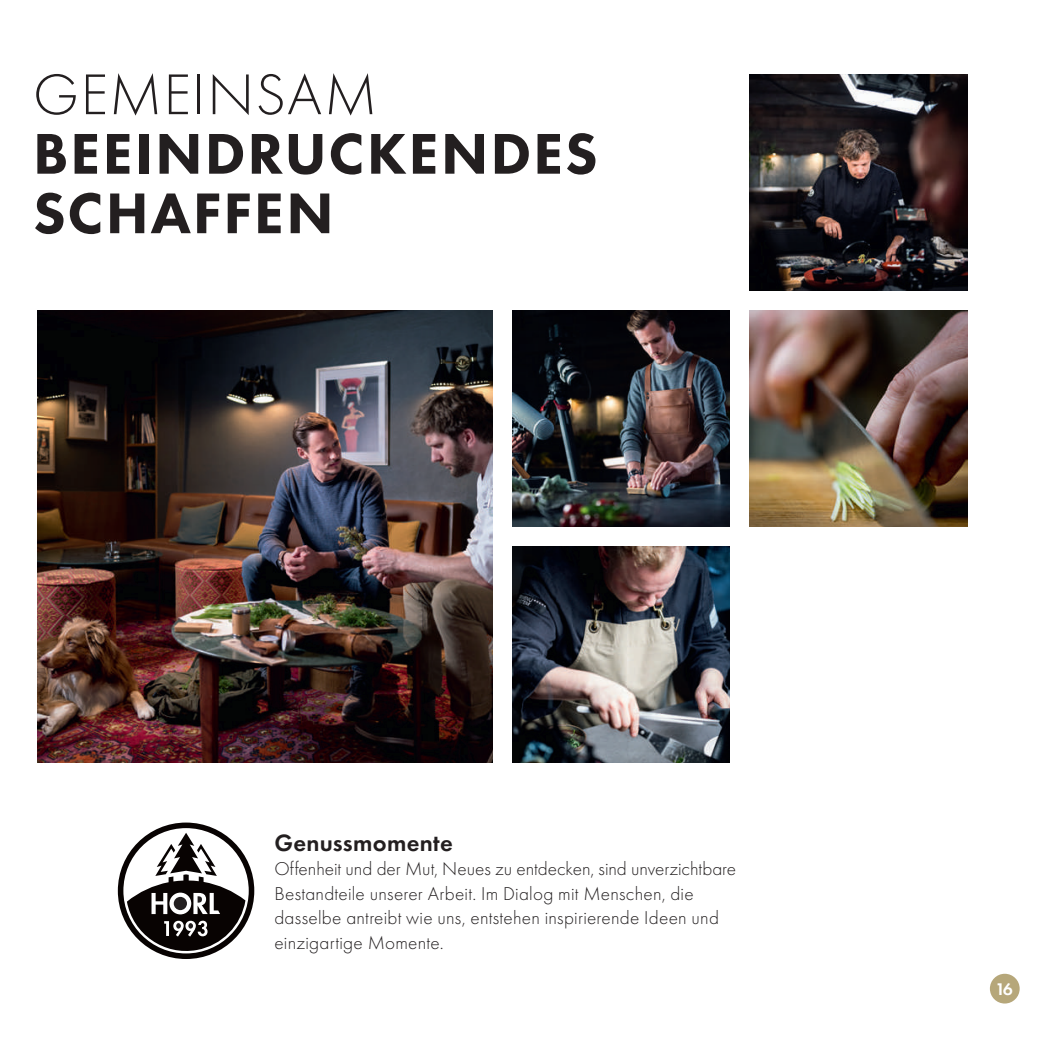
<style>
.page{position:relative;width:1042px;height:1042px;background:#fff}
.page>*{position:absolute;margin:0;border:0;box-sizing:border-box;transform-origin:0 0}
.t1{font:800 59.5px/59.5px "Futura PT";letter-spacing:.03em;color:#231f20}
.t2{font:300 59.5px "Futura PT";letter-spacing:.02em;color:#231f20}
.t3{font:600 24.5px "Futura PT";letter-spacing:.01em;color:#231f20}
.t4{font:300 19.25px/24.5px "Futura PT";letter-spacing:.01em;color:#231f20}
.t5{font:600 17.5px "Futura PT";color:#fff}
</style>
<div class="page">
<img style="left:750px;top:74px;width:217px;height:217px">
<img style="left:37px;top:310px;width:455px;height:452px">
<img style="left:512px;top:310px;width:218px;height:216px">
<img style="left:512px;top:546px;width:218px;height:216px">
<img style="left:750px;top:310px;width:217px;height:216px">
<svg style="left:118px;top:822px;width:136px;height:137px"></svg>
<div style="left:990px;top:974px;width:29px;height:29px;background:#b6a77a;border-radius:50%"></div>
<h1 class="t2" style="left:33px;top:61px;width:346px">GEMEINSAM</h1>
<h1 class="t1" style="left:33px;top:123px;width:566px">BEEINDRUCKENDES<br>SCHAFFEN</h1>
<p class="t3" style="left:274px;top:827px;width:180px">Genussmomente</p>
<p class="t4" style="left:274px;top:857px;width:463px">Offenheit und der Mut, Neues zu entdecken, sind unverzichtbare Bestandteile unserer Arbeit. Im Dialog mit Menschen, die dasselbe antreibt wie uns, entstehen inspirierende Ideen und einzigartige Momente.</p>
<p class="t5" style="left:997px;top:978px;width:17px">16</p>
</div>
